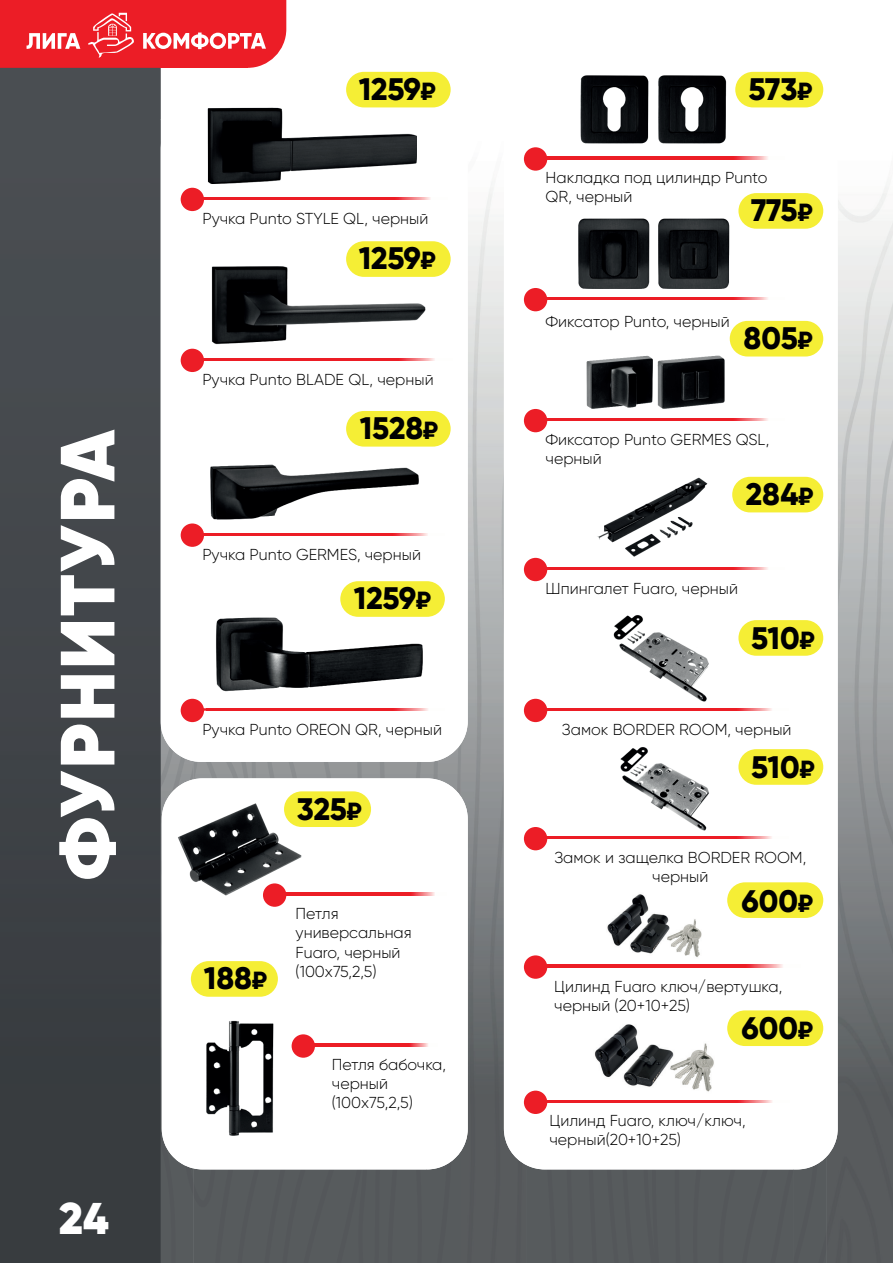
<style>
.page{position:relative;width:893px;height:1263px;background:#fff}
.page>*{position:absolute;margin:0;border:0;box-sizing:border-box;transform-origin:0 0}
.t1{font:900 76.65px "Gilroy";letter-spacing:.02em;color:#fff}
.t2{font:900 44.4px "Gilroy";color:#fff}
.t3{font:800 31.05px "Gilroy";letter-spacing:-.005em;color:#000001}
.t4{font:300 15.9px/19px "Gilroy";color:#000001}
.s1{font-size:24.75px}
</style>
<div class="page">
<svg style="left:0;top:0;width:286px;height:68px"></svg>
<img style="left:346px;top:71px;width:102px;height:37px">
<img style="left:827px;top:186px;width:66px;height:1077px">
<img style="left:460px;top:183px;width:66px;height:1080px">
<img style="left:161px;top:729px;width:32px;height:534px">
<img style="left:193px;top:746px;width:267px;height:48px">
<div style="left:427px;top:1153px;width:33px;height:110px;background:#575b5d"></div>
<div style="left:793px;top:1157px;width:34px;height:106px;background:#575b5d"></div>
<div style="left:193px;top:1168px;width:234px;height:95px;background:#575b5d"></div>
<div style="left:526px;top:1165px;width:267px;height:98px;background:#575b5d"></div>
<svg style="left:0;top:69px;width:161px;height:1194px"></svg>
<svg style="left:0;top:68px;width:247px;height:1px"></svg>
<div style="left:504px;top:43px;width:334px;height:1126px;background:#fff;border-radius:41px"></div>
<img style="left:580px;top:75px;width:147px;height:69px">
<img style="left:578px;top:218px;width:152px;height:71px">
<img style="left:586px;top:355px;width:139px;height:54px">
<img style="left:597px;top:477px;width:111px;height:80px">
<div style="left:162px;top:778px;width:306px;height:391px;background:#fff;border-radius:41px"></div>
<img style="left:178px;top:801px;width:125px;height:97px">
<img style="left:206px;top:1020px;width:68px;height:116px">
<div style="left:161px;top:109px;width:307px;height:653px;background:#fff;border-radius:41px"></div>
<img style="left:207px;top:105px;width:210px;height:79px">
<img style="left:211px;top:263px;width:215px;height:82px">
<img style="left:210px;top:464px;width:209px;height:56px">
<img style="left:216px;top:603px;width:207px;height:89px">
<img style="left:620px;top:747px;width:89px;height:84px">
<img style="left:607px;top:894px;width:95px;height:63px">
<img style="left:594px;top:1024px;width:120px;height:68px">
<img style="left:613px;top:615px;width:96px;height:87px">
<svg style="left:204px;top:197px;width:226px;height:3px"></svg>
<div style="left:181px;top:188px;width:23px;height:23px;background:#ec1d26;border-radius:50%"></div>
<svg style="left:547px;top:157px;width:221px;height:2px"></svg>
<div style="left:524px;top:147px;width:23px;height:24px;background:#ec1d26;border-radius:50%"></div>
<svg style="left:547px;top:708px;width:225px;height:3px"></svg>
<div style="left:524px;top:699px;width:23px;height:23px;background:#ec1d26;border-radius:50%"></div>
<svg style="left:547px;top:836px;width:225px;height:3px"></svg>
<div style="left:524px;top:827px;width:23px;height:23px;background:#ec1d26;border-radius:50%"></div>
<svg style="left:547px;top:965px;width:236px;height:2px"></svg>
<div style="left:524px;top:955px;width:23px;height:24px;background:#ec1d26;border-radius:50%"></div>
<svg style="left:547px;top:1100px;width:225px;height:2px"></svg>
<div style="left:524px;top:1090px;width:23px;height:24px;background:#ec1d26;border-radius:50%"></div>
<svg style="left:547px;top:297px;width:221px;height:3px"></svg>
<div style="left:524px;top:288px;width:23px;height:23px;background:#ec1d26;border-radius:50%"></div>
<svg style="left:547px;top:418px;width:221px;height:3px"></svg>
<div style="left:524px;top:409px;width:23px;height:23px;background:#ec1d26;border-radius:50%"></div>
<svg style="left:547px;top:567px;width:221px;height:3px"></svg>
<div style="left:524px;top:558px;width:23px;height:23px;background:#ec1d26;border-radius:50%"></div>
<svg style="left:204px;top:358px;width:231px;height:3px"></svg>
<div style="left:181px;top:349px;width:23px;height:23px;background:#ec1d26;border-radius:50%"></div>
<svg style="left:204px;top:533px;width:224px;height:2px"></svg>
<div style="left:181px;top:523px;width:23px;height:24px;background:#ec1d26;border-radius:50%"></div>
<svg style="left:204px;top:708px;width:224px;height:3px"></svg>
<div style="left:181px;top:699px;width:23px;height:23px;background:#ec1d26;border-radius:50%"></div>
<svg style="left:303px;top:893px;width:132px;height:2px"></svg>
<img style="left:286px;top:893px;width:17px;height:2px">
<div style="left:263px;top:883px;width:23px;height:24px;background:#ec1d26;border-radius:50%"></div>
<svg style="left:315px;top:1044px;width:113px;height:2px"></svg>
<div style="left:292px;top:1034px;width:23px;height:24px;background:#ec1d26;border-radius:50%"></div>
<div style="left:340px;top:581px;width:105px;height:36px;background:#f5ee35;border-radius:18px"></div>
<div style="left:191px;top:961px;width:87px;height:36px;background:#f5ee35;border-radius:18px"></div>
<div style="left:284px;top:791px;width:87px;height:36px;background:#f5ee35;border-radius:18px"></div>
<div style="left:735px;top:72px;width:88px;height:35px;background:#f5ee35;border-radius:18px"></div>
<div style="left:738px;top:193px;width:85px;height:36px;background:#f5ee35;border-radius:18px"></div>
<div style="left:730px;top:321px;width:93px;height:35px;background:#f5ee35;border-radius:18px"></div>
<div style="left:732px;top:477px;width:91px;height:35px;background:#f5ee35;border-radius:18px"></div>
<div style="left:727px;top:882px;width:96px;height:36px;background:#f5ee35;border-radius:18px"></div>
<div style="left:738px;top:749px;width:85px;height:36px;background:#f5ee35;border-radius:18px"></div>
<div style="left:738px;top:620px;width:85px;height:36px;background:#f5ee35;border-radius:18px"></div>
<div style="left:727px;top:1010px;width:96px;height:36px;background:#f5ee35;border-radius:18px"></div>
<div style="left:346px;top:411px;width:105px;height:36px;background:#f5ee35;border-radius:18px"></div>
<div style="left:346px;top:72px;width:105px;height:35px;background:#f5ee35;border-radius:18px"></div>
<div style="left:346px;top:241px;width:105px;height:36px;background:#f5ee35;border-radius:18px"></div>
<h1 class="t1" style="left:39px;top:880px;width:453px;rotate:-90deg">ФУРНИТУРА</h1>
<h2 class="t2" style="left:59px;top:1190px;width:51px">24</h2>
<h3 class="t3" style="left:359px;top:70px;width:79px">1259<span class="s1">₽</span></h3>
<p class="t4" style="left:202px;top:208px;width:228px">Ручка Punto STYLE QL, черный</p>
<h3 class="t3" style="left:359px;top:239px;width:79px">1259<span class="s1">₽</span></h3>
<p class="t4" style="left:202px;top:369px;width:233px">Ручка Punto BLADE QL, черный</p>
<h3 class="t3" style="left:360px;top:409px;width:80px">1528<span class="s1">₽</span></h3>
<p class="t4" style="left:202px;top:544px;width:220px">Ручка Punto GERMES, черный</p>
<h3 class="t3" style="left:354px;top:579px;width:79px">1259<span class="s1">₽</span></h3>
<p class="t4" style="left:202px;top:719px;width:241px">Ручка Punto OREON QR, черный</p>
<h3 class="t3" style="left:297px;top:789px;width:66px">325<span class="s1">₽</span></h3>
<h3 class="t3" style="left:204px;top:959px;width:65px">188<span class="s1">₽</span></h3>
<p class="t4" style="left:296px;top:904px;width:118px">Петля универсальная<br>Fuaro, черный (100х75,2,5)</p>
<p class="t4" style="left:332px;top:1055px;width:116px">Петля бабочка, черный (100х75,2,5)</p>
<h3 class="t3" style="left:748px;top:70px;width:66px">573<span class="s1">₽</span></h3>
<p class="t4" style="left:546px;top:168px;width:223px">Накладка под цилиндр Punto<br>QR, черный</p>
<h3 class="t3" style="left:751px;top:191px;width:63px">775<span class="s1">₽</span></h3>
<p class="t4" style="left:546px;top:312px;width:186px">Фиксатор Punto, черный</p>
<h3 class="t3" style="left:744px;top:319px;width:71px">805<span class="s1">₽</span></h3>
<p class="t4" style="left:546px;top:430px;width:225px">Фиксатор Punto GERMES QSL, черный</p>
<h3 class="t3" style="left:746px;top:474px;width:69px">284<span class="s1">₽</span></h3>
<p class="t4" style="left:546px;top:579px;width:194px">Шпингалет Fuaro, черный</p>
<h3 class="t3" style="left:751px;top:619px;width:65px">510<span class="s1">₽</span></h3>
<p class="t4" style="left:562px;top:719px;width:231px">Замок BORDER ROOM, черный</p>
<h3 class="t3" style="left:751px;top:748px;width:65px">510<span class="s1">₽</span></h3>
<p class="t4" style="left:554px;top:848px;width:253px;text-align:center">Замок и защелка BORDER ROOM, черный</p>
<h3 class="t3" style="left:741px;top:881px;width:73px">600<span class="s1">₽</span></h3>
<p class="t4" style="left:554px;top:976px;width:230px">Цилинд Fuaro ключ/вертушка, черный (20+10+25)</p>
<h3 class="t3" style="left:741px;top:1008px;width:73px">600<span class="s1">₽</span></h3>
<p class="t4" style="left:549px;top:1110px;width:198px">Цилинд Fuaro, ключ/ключ, черный(20+10+25)</p>
</div>
